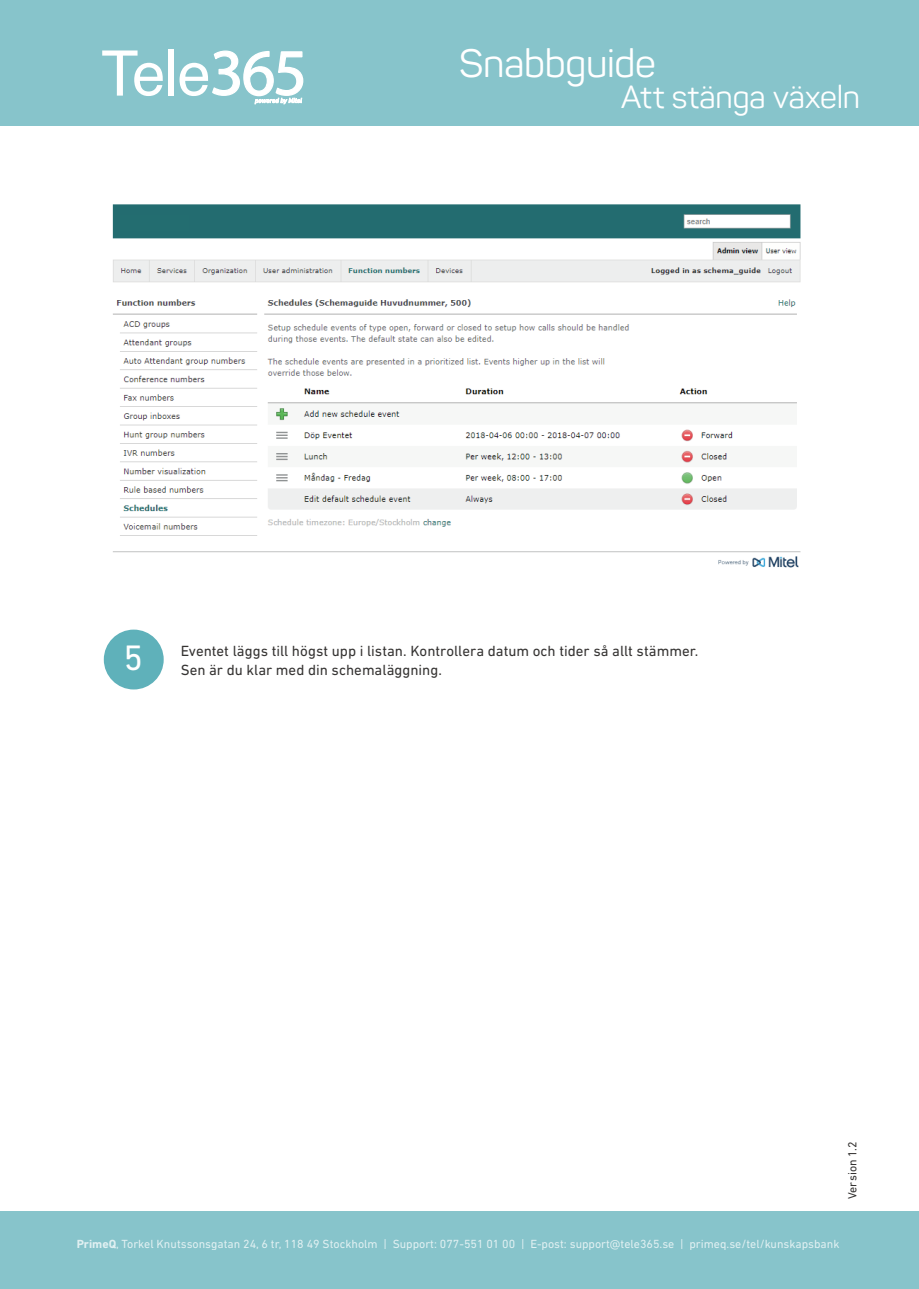
<style>
.page{position:relative;width:919px;height:1289px;background:#fff}
.page>*{position:absolute;margin:0;border:0;box-sizing:border-box;transform-origin:0 0}
.t1{font:39px "Panton";letter-spacing:-.01em;color:#fff}
.t2{font:36px "DIN Next LT Pro";color:#fff}
.t3{font:31.5px "Panton";letter-spacing:-.005em;color:#fff}
.t4{font:15px "DIN Next LT Pro";color:#353332}
.t5{font:12px "DIN Next LT Pro";color:#fff}
.t6{font:12px "DIN Next LT Pro";letter-spacing:.01em;color:#353332}
.s1{font-weight:700}
</style>
<div class="page">
<div style="left:0;top:0;width:918px;height:125px;background:#87c4cb"></div>
<div style="left:168px;top:49px;width:6px;height:47px;background:#fff"></div>
<svg style="left:102px;top:50px;width:61px;height:46px"></svg>
<svg style="left:179px;top:50px;width:125px;height:55px"></svg>
<div style="left:104px;top:629px;width:60px;height:60px;background:#5fb1ba;border-radius:50%"></div>
<img style="left:112px;top:204px;width:689px;height:364px">
<div style="left:121px;top:215px;width:68px;height:16px;background:#236d70"></div>
<div style="left:0;top:1211px;width:918px;height:77px;background:#87c4cb"></div>
<h1 class="t1" style="left:459px;top:39px;width:198px">Snabbguide</h1>
<h3 class="t3" style="left:621px;top:78px;width:240px">Att stänga växeln</h3>
<h2 class="t2" style="left:124px;top:637px;width:21px">5</h2>
<p class="t4" style="left:181px;top:642px;width:519px">Eventet läggs till högst upp i listan. Kontrollera datum och tider så allt stämmer.</p>
<p class="t4" style="left:181px;top:661px;width:263px">Sen är du klar med din schemaläggning.</p>
<p class="t6" style="left:845px;top:1199px;width:60px;rotate:-90deg">Version 1.2</p>
<p class="t5" style="left:77px;top:1236px;width:764px"><span class="s1">PrimeQ</span>, Torkel Knutssonsgatan 24, 6 tr, 118 49 Stockholm | Support: 077-551 01 00 | E-post: support@tele365.se | primeq.se/tel/kunskapsbank</p>
</div>
